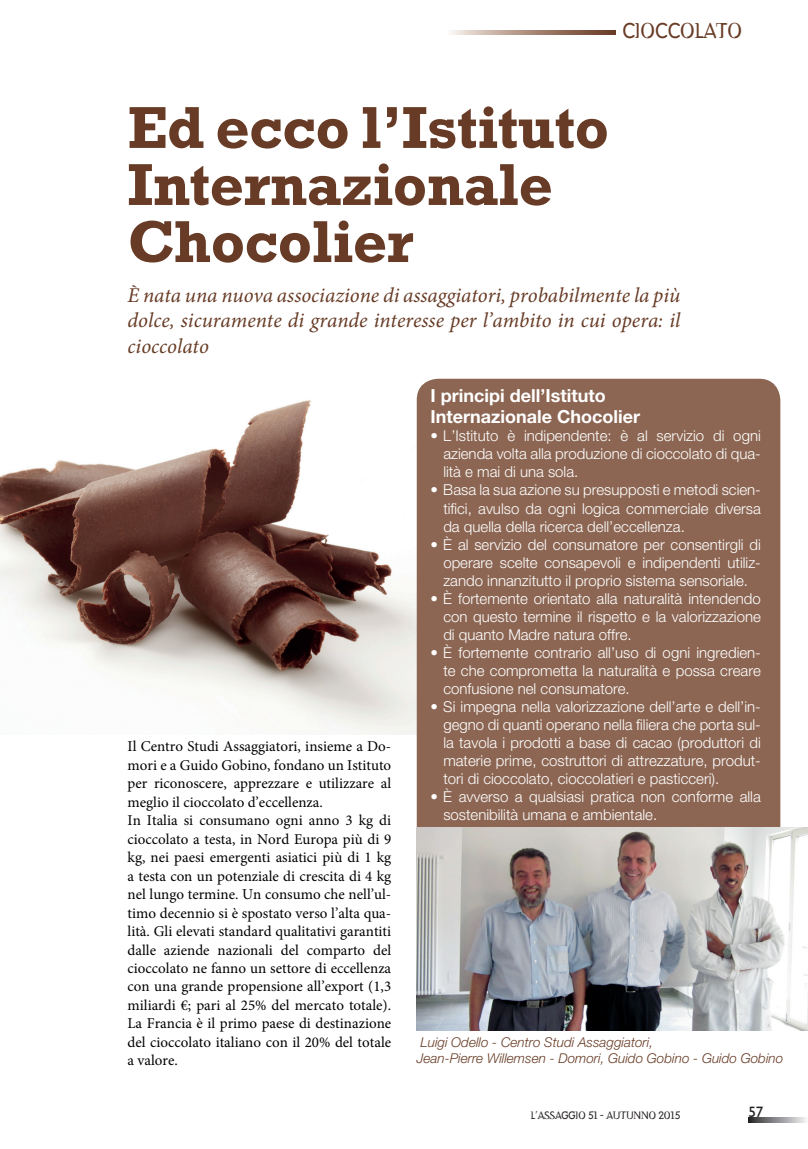
<style>
.page{position:relative;width:808px;height:1149px;background:#fff}
.page>*{position:absolute;margin:0;border:0;box-sizing:border-box;transform-origin:0 0}
.Normale{font:700 60px "Rockwell";letter-spacing:-.01em;color:#673b25}
.Normale-2{font:italic 21px/25.5px "Minion Pro";color:#673b25;text-align:justify}
.Normale-3{font:21px "Dead History Roman";color:#673b25}
.Corpo{font:700 18px "Helvetica Neue";color:#fff}
.Corpo-2{font:300 15px/18px "Helvetica Neue";color:#fff;text-align:justify}
.Corpo-3{font:15px/18.5px "Minion Pro";color:#000001;text-align:justify}
.Normale-4{font:15px "Gill Sans";color:#231f20}
.t1{font:italic 300 13.5px "Helvetica Neue";color:#673b25}
.Normale-5{font:10.5px "Dead History Roman";color:#231f20}
</style>
<div class="page">
<svg style="left:748px;top:1117px;width:58px;height:4px"></svg>
<img style="left:0;top:388px;width:420px;height:346px">
<svg style="left:452px;top:30px;width:164px;height:4px"></svg>
<div style="left:417px;top:378px;width:363px;height:648px;background:#8c6653;border-radius:21px"></div>
<img style="left:417px;top:827px;width:391px;height:203px">
<p class="Normale-3" style="left:622px;top:16px;width:121px">CIOCCOLATO</p>
<p class="Normale" style="left:128px;top:91px;width:483px">Ed ecco l’Istituto</p>
<p class="Normale" style="left:128px;top:148px;width:427px">Internazionale</p>
<p class="Normale" style="left:128px;top:205px;width:287px">Chocolier</p>
<p class="Normale-2" style="left:128px;top:282px;width:554px">È nata una nuova associazione di assaggiatori, probabilmente la più dolce, sicuramente di grande interesse per l’ambito in cui opera: il cioccolato</p>
<p class="Corpo-3" style="left:128px;top:737px;width:265px">Il Centro Studi Assaggiatori, insieme a Do&shy;mori e a Guido Gobino, fondano un Istituto per riconoscere, apprezzare e utilizzare al meglio il cioccolato d’eccellenza.</p>
<p class="Corpo-3" style="left:128px;top:811px;width:265px">In Italia si consumano ogni anno 3 kg di cioccolato a testa, in Nord Europa più di 9 kg, nei paesi emergenti asiatici più di 1 kg a testa con un potenziale di crescita di 4 kg nel lungo termine. Un consumo che nell’ul&shy;timo decennio si è spostato verso l’alta qua&shy;lità. Gli elevati standard qualitativi garantiti dalle aziende nazionali del comparto del cioccolato ne fanno un settore di eccellenza con una grande propensione all’export (1,3 miliardi €; pari al 25% del mercato totale).<br>La Francia è il primo paese di destinazione del cioccolato italiano con il 20% del totale a valore.</p>
<p class="Corpo" style="left:431px;top:385px;width:177px">I principi dell’Istituto</p>
<p class="Corpo" style="left:431px;top:406px;width:211px">Internazionale Chocolier</p>
<p class="Corpo-2" style="left:443px;top:426px;width:319px;text-indent:-13px">• L’Istituto è indipendente: è al servizio di ogni azienda volta alla produzione di cioccolato di qua&shy;lità e mai di una sola.</p>
<p class="Corpo-2" style="left:443px;top:480px;width:319px;text-indent:-13px">• Basa la sua azione su presupposti e metodi scien&shy;tifici, avulso da ogni logica commerciale diversa da quella della ricerca dell’eccellenza.</p>
<p class="Corpo-2" style="left:443px;top:534px;width:319px;text-indent:-13px">• È al servizio del consumatore per consentirgli di operare scelte consapevoli e indipendenti utiliz&shy;zando innanzitutto il proprio sistema sensoriale.</p>
<p class="Corpo-2" style="left:443px;top:588px;width:319px;text-indent:-13px">• È fortemente orientato alla naturalità intendendo con questo termine il rispetto e la valorizzazione di quanto Madre natura offre.</p>
<p class="Corpo-2" style="left:443px;top:642px;width:319px;text-indent:-13px">• È fortemente contrario all’uso di ogni ingredien&shy;te che comprometta la naturalità e possa creare confusione nel consumatore.</p>
<p class="Corpo-2" style="left:443px;top:696px;width:319px;text-indent:-13px">• Si impegna nella valorizzazione dell’arte e dell’in&shy;gegno di quanti operano nella filiera che porta sul&shy;la tavola i prodotti a base di cacao (produttori di materie prime, costruttori di attrezzature, produt&shy;tori di cioccolato, cioccolatieri e pasticceri).</p>
<p class="Corpo-2" style="left:443px;top:786px;width:319px;text-indent:-13px">• È avverso a qualsiasi pratica non conforme alla sostenibilità umana e ambientale.</p>
<p class="t1" style="left:420px;top:1033px;width:234px">Luigi Odello - Centro Studi Assaggiatori,</p>
<p class="t1" style="left:417px;top:1049px;width:368px">Jean-Pierre Willemsen - Domori, Guido Gobino - Guido Gobino</p>
<p class="Normale-5" style="left:531px;top:1106px;width:151px">L’ASSAGGIO 51 - AUTUNNO 2015</p>
<p class="Normale-4" style="left:748px;top:1102px;width:16px">57</p>
</div>
